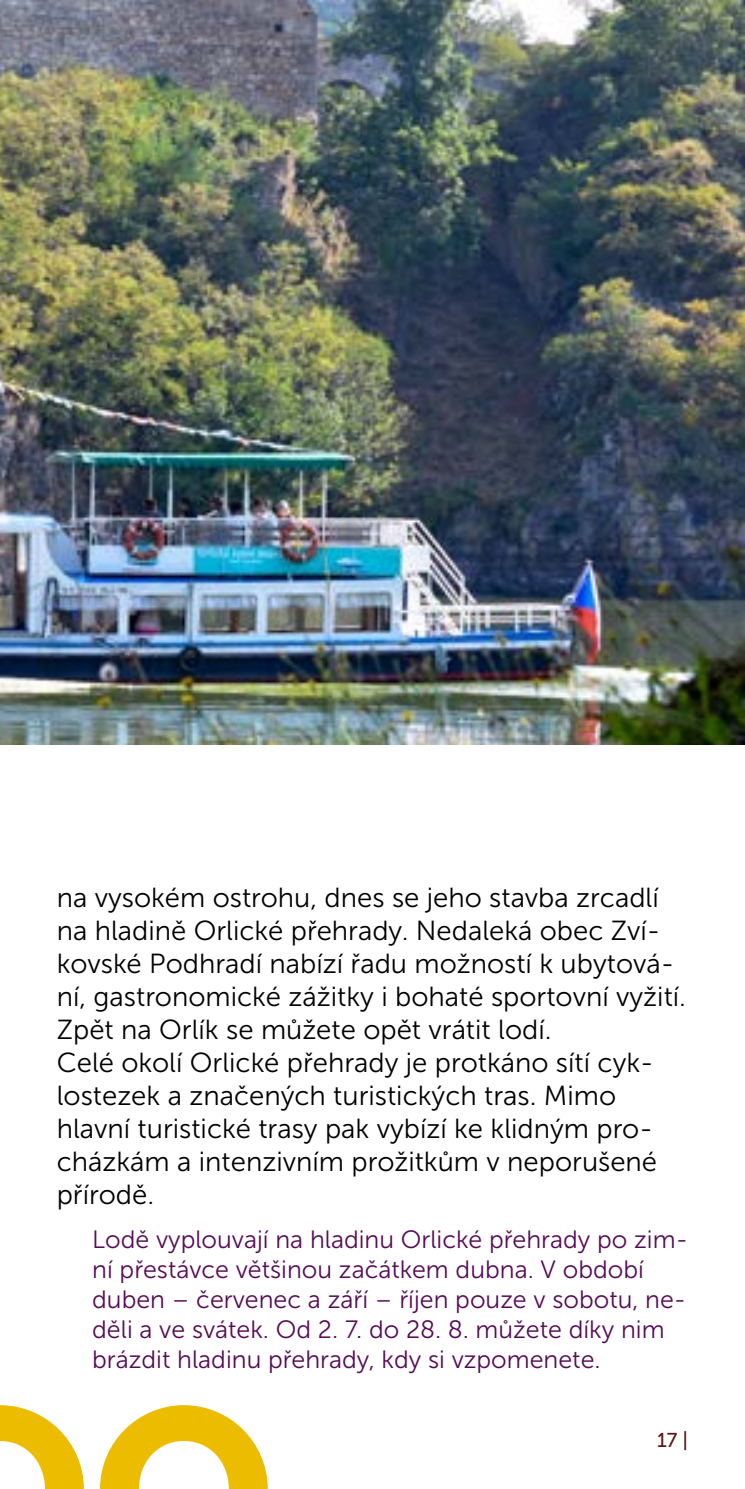
<style>
.page{position:relative;width:745px;height:1489px;background:#fff}
.page>*{position:absolute;margin:0;border:0;box-sizing:border-box;transform-origin:0 0}
.t1{font:27.5px/33px "Museo Sans 300";color:#000}
.t2{font:25px/30px "Museo Sans 300";color:#560c56}
.t3{font:20px "Museo Sans 500";color:#5b1716}
</style>
<div class="page">
<svg style="left:0;top:1405px;width:84px;height:83px"></svg>
<svg style="left:100px;top:1405px;width:167px;height:83px"></svg>
<img style="left:0;top:0;width:744px;height:744px">
<p class="t1" style="left:57px;top:881px;width:630px">na vysokém ostrohu, dnes se jeho stavba zrcadlí na hladině Orlické přehrady. Nedaleká obec Zví&shy;kovské Podhradí nabízí řadu možností k ubytová&shy;ní, gastronomické zážitky i bohaté sportovní vyžití.<br>Zpět na Orlík se můžete opět vrátit lodí.<br>Celé okolí Orlické přehrady je protkáno sítí cyk&shy;lostezek a značených turistických tras. Mimo hlavní turistické trasy pak vybízí ke klidným pro&shy;cházkám a intenzivním prožitkům v neporušené přírodě.</p>
<p class="t2" style="left:92px;top:1224px;width:597px">Lodě vyplouvají na hladinu Orlické přehrady po zim&shy;ní přestávce většinou začátkem dubna. V období duben – červenec a září – říjen pouze v sobotu, ne&shy;děli a ve svátek. Od 2. 7. do 28. 8. můžete díky nim brázdit hladinu přehrady, kdy si vzpomenete.</p>
<p class="t3" style="left:656px;top:1428px;width:33px">17 |</p>
</div>
